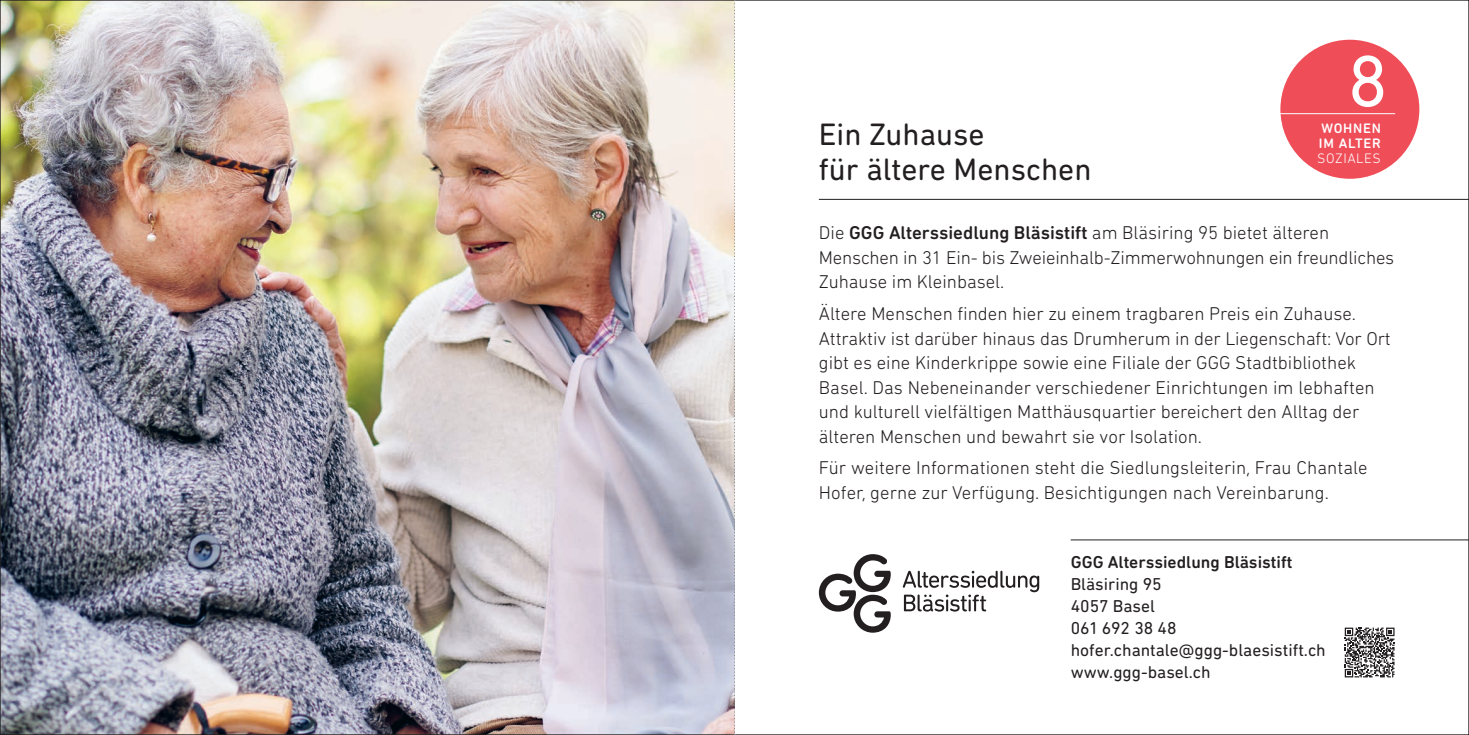
<style>
.page{position:relative;width:1469px;height:735px;background:#fff}
.page>*{position:absolute;margin:0;border:0;box-sizing:border-box;transform-origin:0 0}
.t1{font:73.5px "DIN Next Rounded LT Pro";color:#fff}
.t2{font:31.5px/35px "DIN Next Rounded LT Pro";color:#231f20}
.t3{font:300 18.9px/24.5px "DIN Next Rounded LT Pro";color:#231f20}
.t4{font:17.5px/21.9px "DIN Next Rounded LT Pro";color:#231f20}
.t5{font:500 17.5px "DIN Next Rounded LT Pro";color:#231f20}
.t6{font:500 14px/14.9px "DIN Next Rounded LT Pro";letter-spacing:.05em;color:#fff}
.t7{font:300 14px "DIN Next Rounded LT Pro";letter-spacing:.04em;color:#fff}
.s1{font-weight:500}
</style>
<div class="page">
<img style="left:2px;top:2px;width:732px;height:730px">
<hr style="left:1070px;top:539px;width:398px;height:1px;background:#231f20">
<hr style="left:819px;top:199px;width:649px;height:1px;background:#231f20">
<div style="left:1280px;top:40px;width:139px;height:139px;background:#ef4d58;border-radius:50%"></div>
<hr style="left:1275px;top:113px;width:120px;height:1px;background:#fff">
<svg style="left:1344px;top:627px;width:50px;height:50px"></svg>
<svg style="left:902px;top:570px;width:137px;height:41px"></svg>
<svg style="left:819px;top:554px;width:72px;height:78px"></svg>
<svg style="left:734px;top:0;width:1px;height:734px"></svg>
<h2 class="t2" style="left:819px;top:116px;width:274px">Ein Zuhause<br>für ältere Menschen</h2>
<h1 class="t1" style="left:1347px;top:39px;width:41px">8</h1>
<p class="t6" style="left:1318px;top:120px;width:63px">WOHNEN<br>IM ALTER</p>
<p class="t7" style="left:1317px;top:150px;width:65px">SOZIALES</p>
<p class="t3" style="left:819px;top:220px;width:577px">Die <span class="s1">GGG Alterssiedlung Bläsistift</span> am Bläsiring 95 bietet älteren<br>Menschen in 31 Ein- bis Zweieinhalb-Zimmerwohnungen ein freundliches<br>Zuhause im Kleinbasel.</p>
<p class="t3" style="left:819px;top:301px;width:573px">Ältere Menschen finden hier zu einem tragbaren Preis ein Zuhause.<br>Attraktiv ist darüber hinaus das Drumherum in der Liegenschaft: Vor Ort gibt es eine Kinderkrippe sowie eine Filiale der GGG Stadtbibliothek Basel. Das Nebeneinander verschiedener Einrichtungen im lebhaften und kulturell vielfältigen Matthäusquartier bereichert den Alltag der älteren Menschen und bewahrt sie vor Isolation.</p>
<p class="t3" style="left:819px;top:455px;width:550px">Für weitere Informationen steht die Siedlungsleiterin, Frau Chantale<br>Hofer, gerne zur Verfügung. Besichtigungen nach Vereinbarung.</p>
<p class="t5" style="left:1070px;top:551px;width:223px">GGG Alterssiedlung Bläsistift</p>
<p class="t4" style="left:1070px;top:572px;width:257px">Bläsiring 95<br>4057 Basel<br>061 692 38 48 hofer.chantale@ggg-blaesistift.ch www.ggg-basel.ch</p>
</div>
